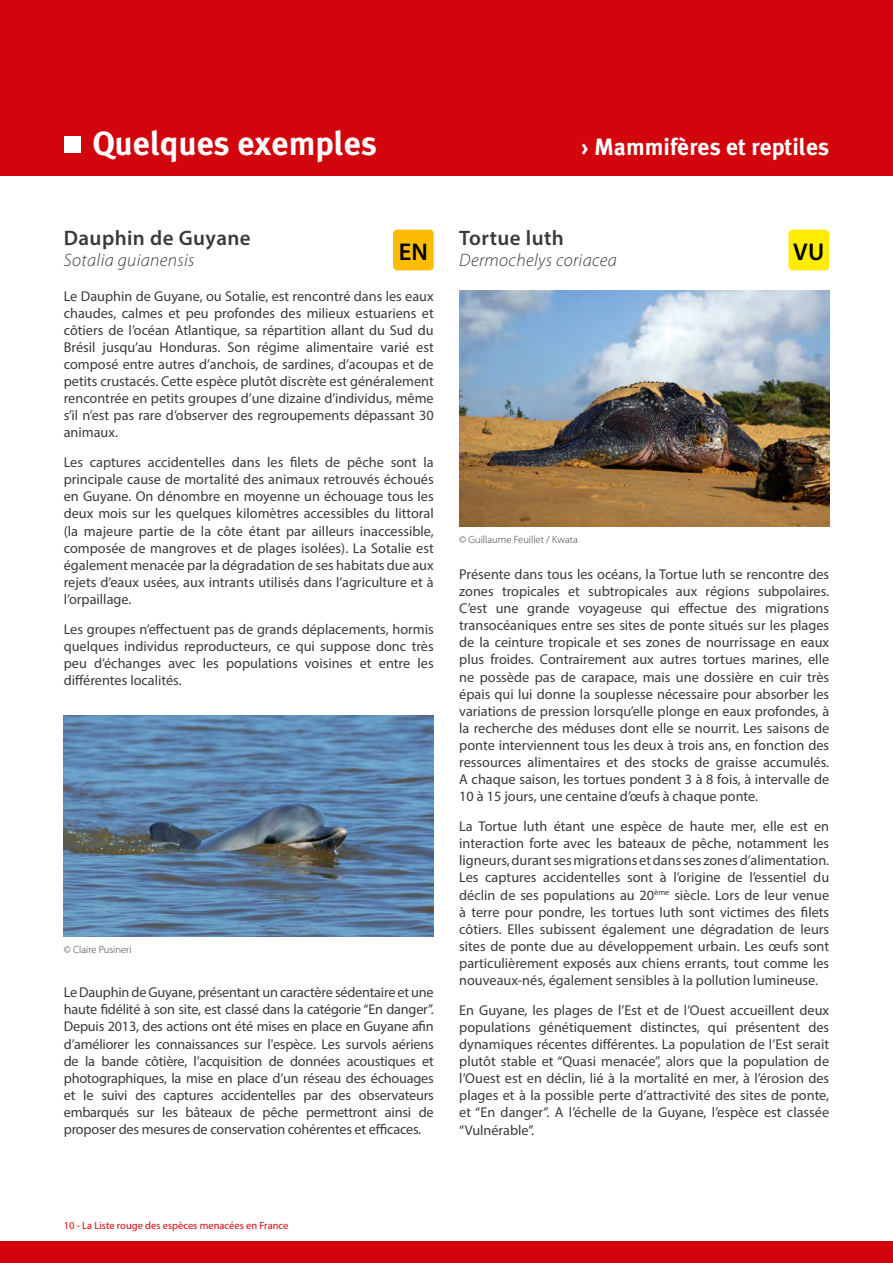
<style>
.page{position:relative;width:893px;height:1263px;background:#fff}
.page>*{position:absolute;margin:0;border:0;box-sizing:border-box;transform-origin:0 0}
.t1{font:700 33.75px "Meta Plus";color:#fff}
.t2{font:600 24.3px "Myriad Pro";color:#000}
.t3{font:700 23.55px "Meta Plus";color:#fff}
.t4{font:600 21px "Myriad Pro";letter-spacing:.02em;color:#3a3a39}
.t5{font:italic 300 18px "Myriad Pro";letter-spacing:.02em;color:#3a3a39}
.t6{font:14.25px/17.1px "Myriad Pro";color:#3a3a39;text-align:justify}
.t7{font:10.5px "Myriad Pro";color:#d3050c}
.t8{font:300 10.5px "Myriad Pro";color:#3a3a39}
</style>
<div class="page">
<div style="left:0;top:0;width:893px;height:176px;background:#d3050c"></div>
<div style="left:0;top:1241px;width:893px;height:22px;background:#d3050c"></div>
<div style="left:64px;top:136px;width:16px;height:17px;background:#fff"></div>
<div style="left:393px;top:230px;width:41px;height:40px;background:#fcbd00;border-radius:4px"></div>
<div style="left:788px;top:230px;width:41px;height:40px;background:#ffed00;border-radius:4px"></div>
<img style="left:64px;top:716px;width:370px;height:220px">
<img style="left:459px;top:291px;width:370px;height:235px">
<h1 class="t1" style="left:92px;top:124px;width:286px">Quelques exemples</h1>
<h3 class="t3" style="left:581px;top:133px;width:249px">› Mammifères et reptiles</h3>
<h3 class="t4" style="left:64px;top:225px;width:188px">Dauphin de Guyane</h3>
<p class="t5" style="left:64px;top:250px;width:132px">Sotalia guianensis</p>
<p class="t6" style="left:64px;top:287px;width:371px">Le Dauphin de Guyane, ou Sotalie, est rencontré dans les eaux chaudes, calmes et peu profondes des milieux estuariens et côtiers de l’océan Atlantique, sa répartition allant du Sud du Brésil jusqu’au Honduras. Son régime alimentaire varié est composé entre autres d’anchois, de sardines, d’acoupas et de petits crustacés. Cette espèce plutôt discrète est généralement rencontrée en petits groupes d’une dizaine d’individus, même s’il n’est pas rare d’observer des regroupements dépassant 30 animaux.</p>
<p class="t6" style="left:64px;top:454px;width:371px">Les captures accidentelles dans les filets de pêche sont la principale cause de mortalité des animaux retrouvés échoués en Guyane. On dénombre en moyenne un échouage tous les deux mois sur les quelques kilomètres accessibles du littoral (la majeure partie de la côte étant par ailleurs inaccessible, composée de mangroves et de plages isolées). La Sotalie est également menacée par la dégradation de ses habitats due aux rejets d’eaux usées, aux intrants utilisés dans l’agriculture et à l’orpaillage.</p>
<p class="t6" style="left:64px;top:620px;width:371px">Les groupes n’effectuent pas de grands déplacements, hormis quelques individus reproducteurs, ce qui suppose donc très peu d’échanges avec les populations voisines et entre les différentes localités.</p>
<h3 class="t4" style="left:459px;top:225px;width:106px">Tortue luth</h3>
<p class="t5" style="left:459px;top:250px;width:159px">Dermochelys coriacea</p>
<h2 class="t2" style="left:399px;top:236px;width:31px">EN</h2>
<h2 class="t2" style="left:793px;top:236px;width:33px">VU</h2>
<p class="t8" style="left:459px;top:533px;width:120px">© Guillaume Feuillet / Kwata</p>
<p class="t6" style="left:459px;top:565px;width:371px">Présente dans tous les océans, la Tortue luth se rencontre des zones tropicales et subtropicales aux régions subpolaires.<br>C’est une grande voyageuse qui effectue des migrations transocéaniques entre ses sites de ponte situés sur les plages de la ceinture tropicale et ses zones de nourrissage en eaux plus froides. Contrairement aux autres tortues marines, elle ne possède pas de carapace, mais une dossière en cuir très épais qui lui donne la souplesse nécessaire pour absorber les variations de pression lorsqu’elle plonge en eaux profondes, à la recherche des méduses dont elle se nourrit. Les saisons de ponte interviennent tous les deux à trois ans, en fonction des ressources alimentaires et des stocks de graisse accumulés.<br>A chaque saison, les tortues pondent 3 à 8 fois, à intervalle de 10 à 15 jours, une centaine d’œufs à chaque ponte.</p>
<p class="t6" style="left:459px;top:817px;width:371px">La Tortue luth étant une espèce de haute mer, elle est en interaction forte avec les bateaux de pêche, notamment les ligneurs, durant ses migrations et dans ses zones d’alimentation.<br>Les captures accidentelles sont à l’origine de l’essentiel du déclin de ses populations au 20<sup>ème</sup> siècle. Lors de leur venue à terre pour pondre, les tortues luth sont victimes des filets côtiers. Elles subissent également une dégradation de leurs sites de ponte due au développement urbain. Les œufs sont particulièrement exposés aux chiens errants, tout comme les nouveaux-nés, également sensibles à la pollution lumineuse.</p>
<p class="t6" style="left:459px;top:1001px;width:371px">En Guyane, les plages de l’Est et de l’Ouest accueillent deux populations génétiquement distinctes, qui présentent des dynamiques récentes différentes. La population de l’Est serait plutôt stable et “Quasi menacée”, alors que la population de l’Ouest est en déclin, lié à la mortalité en mer, à l’érosion des plages et à la possible perte d’attractivité des sites de ponte, et “En danger”. A l’échelle de la Guyane, l’espèce est classée “Vulnérable”.</p>
<p class="t8" style="left:64px;top:943px;width:69px">© Claire Pusineri</p>
<p class="t6" style="left:64px;top:984px;width:371px">Le Dauphin de Guyane, présentant un caractère sédentaire et une haute fidélité à son site, est classé dans la catégorie “En danger”.<br>Depuis 2013, des actions ont été mises en place en Guyane afin d’améliorer les connaissances sur l'espèce. Les survols aériens de la bande côtière, l’acquisition de données acoustiques et photographiques, la mise en place d’un réseau des échouages et le suivi des captures accidentelles par des observateurs embarqués sur les bâteaux de pêche permettront ainsi de proposer des mesures de conservation cohérentes et efficaces.</p>
<p class="t7" style="left:64px;top:1219px;width:226px">10 - La Liste rouge des espèces menacées en France</p>
</div>
